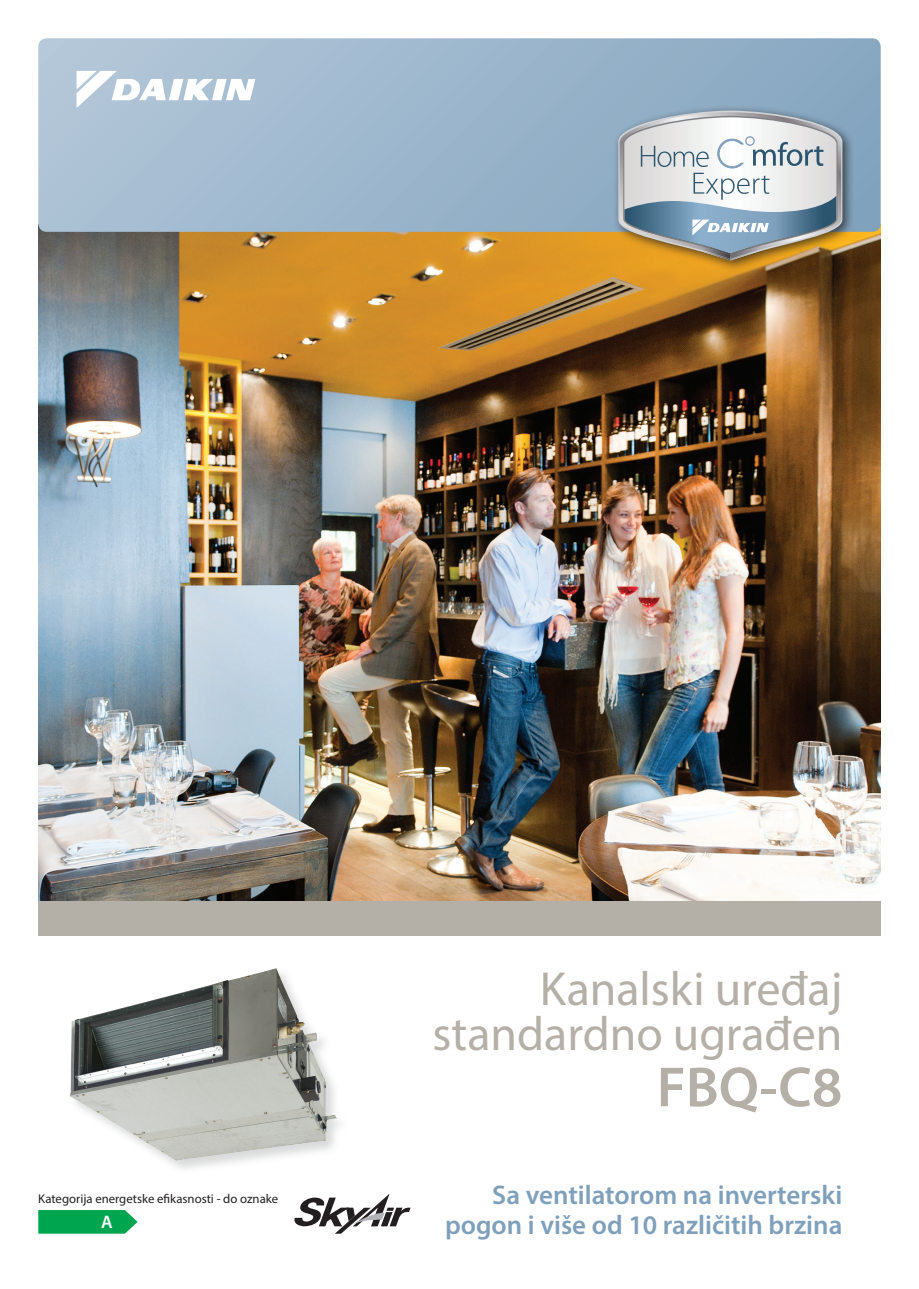
<style>
.page{position:relative;width:919px;height:1289px;background:#fff}
.page>*{position:absolute;margin:0;border:0;box-sizing:border-box;transform-origin:0 0}
.t1{font:600 57px "Myriad Pro";color:#b4b0a8}
.t2{font:48px/45px "Myriad Pro";color:#b4b0a8;text-align:right}
.explanation{font:600 27px/30px "Myriad Pro";color:#7fa0bb;text-align:right}
.t3{font:600 18.15px "Myriad Pro";color:#fff}
.Kühlen_Wärmepumpe{font:12.75px "Myriad Pro";color:#231f20}
</style>
<div class="page">
<img style="left:38px;top:232px;width:842px;height:669px">
<svg style="left:38px;top:38px;width:842px;height:194px;background:#9db6cc"></svg>
<div style="left:38px;top:901px;width:842px;height:34px;background:#b4b0a8"></div>
<svg style="left:77px;top:71px;width:178px;height:37px"></svg>
<div style="left:612px;top:105px;width:242px;height:167px;background:#231f20;opacity:.75"></div>
<svg style="left:618px;top:111px;width:224px;height:149px"></svg>
<svg style="left:38px;top:1210px;width:100px;height:23px;background:#12ab5b"></svg>
<div style="left:69px;top:967px;width:282px;height:207px;background:#939598;opacity:.35"></div>
<img style="left:70px;top:968px;width:267px;height:192px">
<svg style="left:294px;top:1193px;width:116px;height:40px"></svg>
<p class="Kühlen_Wärmepumpe" style="left:38px;top:1190px;width:241px">Kategorija energetske efikasnosti - do oznake</p>
<p class="t3" style="left:101px;top:1210px;width:13px">A</p>
<p class="t2" style="left:432px;top:965px;width:411px">Kanalski uređaj standardno ugrađen</p>
<p class="t1" style="left:656px;top:1050px;width:187px">FBQ-C8</p>
<p class="explanation" style="left:445px;top:1178px;width:399px">Sa ventilatorom na inverterski pogon i više od 10 različitih brzina</p>
</div>
